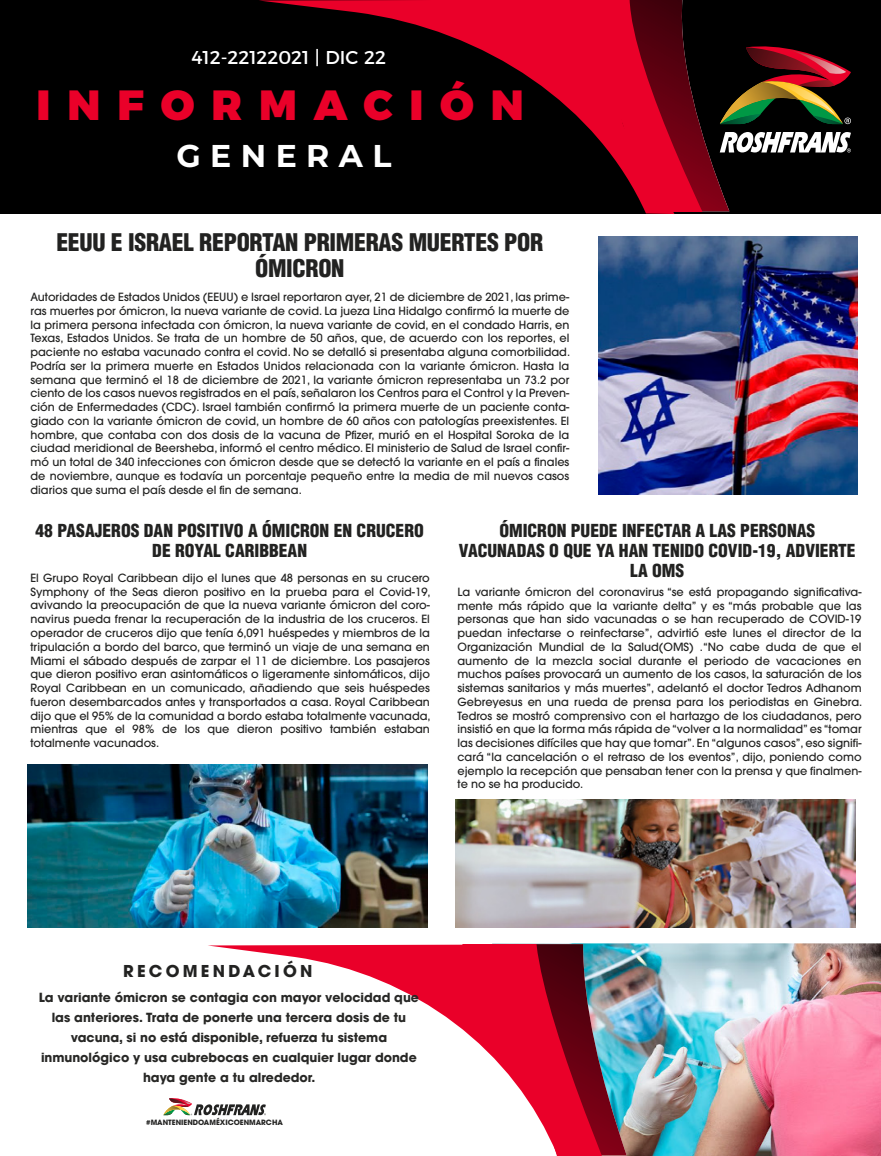
<style>
.page{position:relative;width:881px;height:1156px;background:#fff}
.page>*{position:absolute;margin:0;border:0;box-sizing:border-box;transform-origin:0 0}
.t1{font:900 42.12px "Montserrat";letter-spacing:.4em;color:#ea0029}
.t2{font:700 31.5px "Montserrat";letter-spacing:.3em;color:#fff}
.t3{font:900 condensed 23.75px/26.2px "Helvetica";letter-spacing:-.015em;color:#222221;text-align:center}
.t4{font:18.62px "Montserrat";color:#fff}
.t5{font:900 condensed 17.5px/20px "Helvetica";color:#222221;text-align:center}
.t6{font:700 16.25px "Avant Garde";letter-spacing:.2em;color:#222221}
.t7{font:700 12.5px/20px "Avant Garde";color:#272725;text-align:center}
.t8{font:500 11.25px/13.8px "Avant Garde";color:#222221;text-align:justify}
.t9{font:700 7.25px "Avant Garde";color:#222221}
</style>
<div class="page">
<img style="left:598px;top:236px;width:259px;height:258px">
<svg style="left:163px;top:1098px;width:44px;height:17px"></svg>
<img style="left:492px;top:943px;width:388px;height:213px">
<img style="left:626px;top:944px;width:113px;height:211px">
<img style="left:583px;top:944px;width:43px;height:211px">
<svg style="left:207px;top:944px;width:376px;height:212px"></svg>
<div style="left:0;top:0;width:880px;height:214px;background:#000"></div>
<svg style="left:674px;top:0;width:176px;height:211px"></svg>
<svg style="left:259px;top:0;width:415px;height:214px"></svg>
<img style="left:455px;top:799px;width:400px;height:128px">
<img style="left:28px;top:764px;width:399px;height:163px">
<h3 class="t4" style="left:191px;top:42px;width:196px">412-22122021 | DIC 22</h3>
<h1 class="t1" style="left:37px;top:70px;width:488px">INFORMACIÓN</h1>
<h2 class="t2" style="left:176px;top:133px;width:216px">GENERAL</h2>
<h3 class="t3" style="left:56px;top:229px;width:488px">EEUU E ISRAEL REPORTAN PRIMERAS MUERTES POR<br>ÓMICRON</h3>
<p class="t8" style="left:30px;top:290px;width:541px">Autoridades de Estados Unidos (EEUU) e Israel reportaron ayer, 21 de diciembre de 2021, las prime&shy;ras muertes por ómicron, la nueva variante de covid. La jueza Lina Hidalgo confirmó la muerte de la primera persona infectada con ómicron, la nueva variante de covid, en el condado Harris, en Texas, Estados Unidos. Se trata de un hombre de 50 años, que, de acuerdo con los reportes, el paciente no estaba vacunado contra el covid. No se detalló si presentaba alguna comorbilidad.<br>Podría ser la primera muerte en Estados Unidos relacionada con la variante ómicron. Hasta la semana que terminó el 18 de diciembre de 2021, la variante ómicron representaba un 73.2 por ciento de los casos nuevos registrados en el país, señalaron los Centros para el Control y la Preven&shy;ción de Enfermedades (CDC). Israel también confirmó la primera muerte de un paciente conta&shy;giado con la variante ómicron de covid, un hombre de 60 años con patologías preexistentes. El hombre, que contaba con dos dosis de la vacuna de Pfizer, murió en el Hospital Soroka de la ciudad meridional de Beersheba, informó el centro médico. El ministerio de Salud de Israel confir&shy;mó un total de 340 infecciones con ómicron desde que se detectó la variante en el país a finales de noviembre, aunque es todavía un porcentaje pequeño entre la media de mil nuevos casos diarios que suma el país desde el fin de semana.</p>
<h3 class="t5" style="left:36px;top:521px;width:389px">48 PASAJEROS DAN POSITIVO A ÓMICRON EN CRUCERO<br>DE ROYAL CARIBBEAN</h3>
<p class="t8" style="left:30px;top:571px;width:401px">El Grupo Royal Caribbean dijo el lunes que 48 personas en su crucero Symphony of the Seas dieron positivo en la prueba para el Covid-19, avivando la preocupación de que la nueva variante ómicron del coro&shy;navirus pueda frenar la recuperación de la industria de los cruceros. El operador de cruceros dijo que tenía 6,091 huéspedes y miembros de la tripulación a bordo del barco, que terminó un viaje de una semana en Miami el sábado después de zarpar el 11 de diciembre. Los pasajeros que dieron positivo eran asintomáticos o ligeramente sintomáticos, dijo Royal Caribbean en un comunicado, añadiendo que seis huéspedes fueron desembarcados antes y transportados a casa. Royal Caribbean dijo que el 95% de la comunidad a bordo estaba totalmente vacunada, mientras que el 98% de los que dieron positivo también estaban totalmente vacunados.</p>
<h3 class="t5" style="left:459px;top:521px;width:398px">ÓMICRON PUEDE INFECTAR A LAS PERSONAS<br>VACUNADAS O QUE YA HAN TENIDO COVID-19, ADVIERTE<br>LA OMS</h3>
<p class="t8" style="left:457px;top:585px;width:406px">La variante ómicron del coronavirus “se está propagando significativa&shy;mente más rápido que la variante delta” y es “más probable que las personas que han sido vacunadas o se han recuperado de COVID-19 puedan infectarse o reinfectarse”, advirtió este lunes el director de la Organización Mundial de la Salud(OMS) .“No cabe duda de que el aumento de la mezcla social durante el periodo de vacaciones en muchos países provocará un aumento de los casos, la saturación de los sistemas sanitarios y más muertes”, adelantó el doctor Tedros Adhanom Gebreyesus en una rueda de prensa para los periodistas en Ginebra.<br>Tedros se mostró comprensivo con el hartazgo de los ciudadanos, pero insistió en que la forma más rápida de “volver a la normalidad” es “tomar las decisiones difíciles que hay que tomar”. En “algunos casos”, eso signifi&shy;cará “la cancelación o el retraso de los eventos”, dijo, poniendo como ejemplo la recepción que pensaban tener con la prensa y que finalmen&shy;te no se ha producido.</p>
<h3 class="t6" style="left:123px;top:960px;width:191px">RECOMENDACIÓN</h3>
<p class="t7" style="left:39px;top:987px;width:381px">La variante ómicron se contagia con mayor velocidad que las anteriores. Trata de ponerte una tercera dosis de tu vacuna, si no está disponible, refuerza tu sistema inmunológico y usa cubrebocas en cualquier lugar donde haya gente a tu alrededor.</p>
<p class="t9" style="left:146px;top:1117px;width:138px">#MANTENIENDOAMÉXICOENMARCHA</p>
</div>
